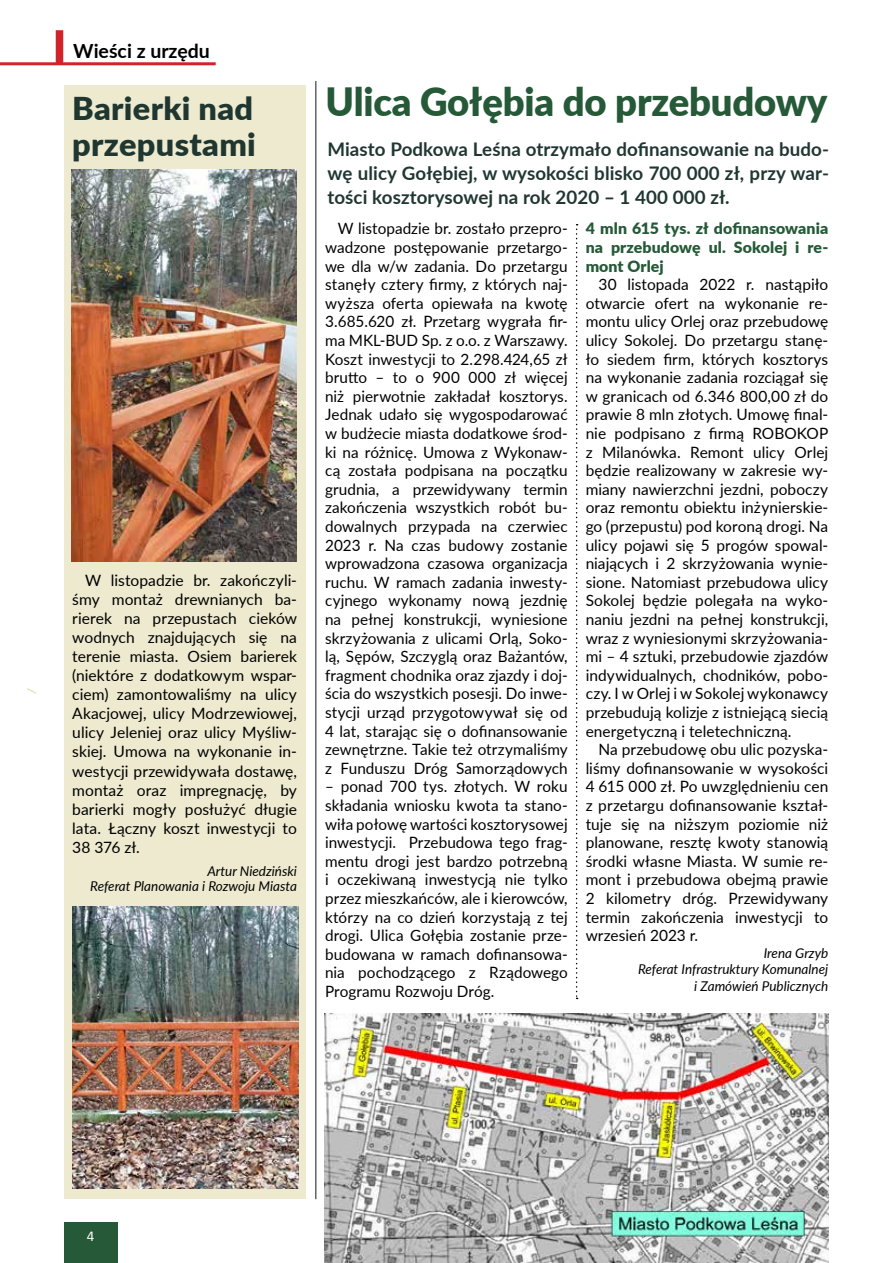
<style>
.page{position:relative;width:893px;height:1263px;background:#fff}
.page>*{position:absolute;margin:0;border:0;box-sizing:border-box;transform-origin:0 0}
.t1{font:900 39px "Lato";letter-spacing:-.005em;color:#255937}
.t2{font:900 31.5px/36px "Lato";letter-spacing:.01em;color:#203731}
.t3{font:700 19.5px "Lato";color:#000}
.t4{font:700 18.75px/24px "Lato";letter-spacing:.005em;color:#203731;text-align:justify}
.t5{font:15.6px/18.6px "Lato";letter-spacing:.005em;color:#000;text-align:justify}
.t6{font:900 15.6px/18.6px "Lato";letter-spacing:.005em;color:#255937;text-align:justify}
.t7{font:15px "Calibri";color:#fff}
.t8{font:italic 13.5px/16.5px "Lato";color:#000;text-align:right}
</style>
<div class="page">
<div style="left:64px;top:1222px;width:54px;height:41px;background:#255937"></div>
<div style="left:64px;top:86px;width:241px;height:1113px;background:#edeacf"></div>
<hr style="left:0;top:62px;width:216px;height:3px;background:#d2232a">
<div style="left:56px;top:30px;width:7px;height:34px;background:#d2232a"></div>
<svg style="left:576px;top:224px;width:2px;height:775px"></svg>
<img style="left:71px;top:169px;width:225px;height:392px">
<img style="left:73px;top:907px;width:225px;height:281px">
<hr style="left:315px;top:81px;width:1px;height:1118px;background:#203731">
<svg style="left:27px;top:688px;width:10px;height:6px"></svg>
<img style="left:324px;top:1013px;width:504px;height:250px">
<p class="t3" style="left:73px;top:36px;width:138px">Wieści z urzędu</p>
<h2 class="t2" style="left:72px;top:89px;width:185px">Barierki nad przepustami</h2>
<h1 class="t1" style="left:326px;top:73px;width:503px">Ulica Gołębia do przebudowy</h1>
<p class="t4" style="left:327px;top:136px;width:503px">Miasto Podkowa Leśna otrzymało dofinansowanie na budo&shy;wę ulicy Gołębiej, w wysokości blisko 700 000 zł, przy war&shy;tości kosztorysowej na rok 2020 – 1 400 000 zł.</p>
<p class="t5" style="left:72px;top:570px;width:226px;line-height:19px;text-indent:13px">W listopadzie br. zakończyli&shy;śmy montaż drewnianych ba&shy;rierek na przepustach cieków wodnych znajdujących się na terenie miasta. Osiem barierek (niektóre z dodatkowym wspar&shy;ciem) zamontowaliśmy na ulicy Akacjowej, ulicy Modrzewiowej, ulicy Jeleniej oraz ulicy Myśliw&shy;skiej. Umowa na wykonanie in&shy;westycji przewidywała dostawę, montaż oraz impregnację, by barierki mogły posłużyć długie lata. Łączny koszt inwestycji to 38 376 zł.</p>
<p class="t8" style="left:90px;top:863px;width:208px;line-height:15px">Artur Niedziński<br>Referat Planowania i Rozwoju Miasta</p>
<p class="t5" style="left:325px;top:219px;width:244px;text-indent:13px">W listopadzie br. zostało przepro&shy;wadzone postępowanie przetargo&shy;we dla w/w zadania. Do przetargu stanęły cztery firmy, z których naj&shy;wyższa oferta opiewała na kwotę 3.685.620 zł. Przetarg wygrała fir&shy;ma MKL-BUD Sp. z o.o. z Warszawy.<br>Koszt inwestycji to 2.298.424,65 zł brutto – to o 900 000 zł więcej niż pierwotnie zakładał kosztorys.<br>Jednak udało się wygospodarować w budżecie miasta dodatkowe środ&shy;ki na różnicę. Umowa z Wykonaw&shy;cą została podpisana na początku grudnia, a przewidywany termin zakończenia wszystkich robót bu&shy;dowalnych przypada na czerwiec 2023 r. Na czas budowy zostanie wprowadzona czasowa organizacja ruchu. W ramach zadania inwesty&shy;cyjnego wykonamy nową jezdnię na pełnej konstrukcji, wyniesione skrzyżowania z ulicami Orlą, Soko&shy;lą, Sępów, Szczyglą oraz Bażantów, fragment chodnika oraz zjazdy i doj&shy;ścia do wszystkich posesji. Do inwe&shy;stycji urząd przygotowywał się od 4 lat, starając się o dofinansowanie zewnętrzne. Takie też otrzymaliśmy z Funduszu Dróg Samorządowych</p>
<p class="t5" style="left:325px;top:777px;width:244px">– ponad 700 tys. złotych. W roku składania wniosku kwota ta stano&shy;wiła połowę wartości kosztorysowej inwestycji. Przebudowa tego frag&shy;mentu drogi jest bardzo potrzebną i oczekiwaną inwestycją nie tylko przez mieszkańców, ale i kierowców, którzy na co dzień korzystają z tej drogi. Ulica Gołębia zostanie prze&shy;budowana w ramach dofinansowa&shy;nia pochodzącego z Rządowego Programu Rozwoju Dróg.</p>
<p class="t6" style="left:586px;top:219px;width:244px">4 mln 615 tys. zł dofinansowania na przebudowę ul. Sokolej i re&shy;mont Orlej</p>
<p class="t5" style="left:586px;top:275px;width:244px;text-indent:13px">30 listopada 2022 r. nastąpiło otwarcie ofert na wykonanie re&shy;montu ulicy Orlej oraz przebudowę ulicy Sokolej. Do przetargu stanę&shy;ło siedem firm, których kosztorys na wykonanie zadania rozciągał się w granicach od 6.346 800,00 zł do prawie 8 mln złotych. Umowę final&shy;nie podpisano z firmą ROBOKOP z Milanówka. Remont ulicy Orlej będzie realizowany w zakresie wy&shy;miany nawierzchni jezdni, poboczy oraz remontu obiektu inżynierskie&shy;go (przepustu) pod koroną drogi. Na ulicy pojawi się 5 progów spowal&shy;niających i 2 skrzyżowania wynie&shy;sione. Natomiast przebudowa ulicy Sokolej będzie polegała na wyko&shy;naniu jezdni na pełnej konstrukcji, wraz z wyniesionymi skrzyżowania&shy;mi – 4 sztuki, przebudowie zjazdów indywidualnych, chodników, pobo&shy;czy. I w Orlej i w Sokolej wykonawcy przebudują kolizje z istniejącą siecią energetyczną i teletechniczną.</p>
<p class="t5" style="left:586px;top:740px;width:244px;text-indent:13px">Na przebudowę obu ulic pozyska&shy;liśmy dofinansowanie w wysokości 4 615 000 zł. Po uwzględnieniu cen z przetargu dofinansowanie kształ&shy;tuje się na niższym poziomie niż planowane, resztę kwoty stanowią środki własne Miasta. W sumie re&shy;mont i przebudowa obejmą prawie 2 kilometry dróg. Przewidywany termin zakończenia inwestycji to wrzesień 2023 r.</p>
<p class="t8" style="left:638px;top:944px;width:192px">Irena Grzyb<br>Referat Infrastruktury Komunalnej i Zamówień Publicznych</p>
<p class="t7" style="left:87px;top:1227px;width:9px">4</p>
</div>
